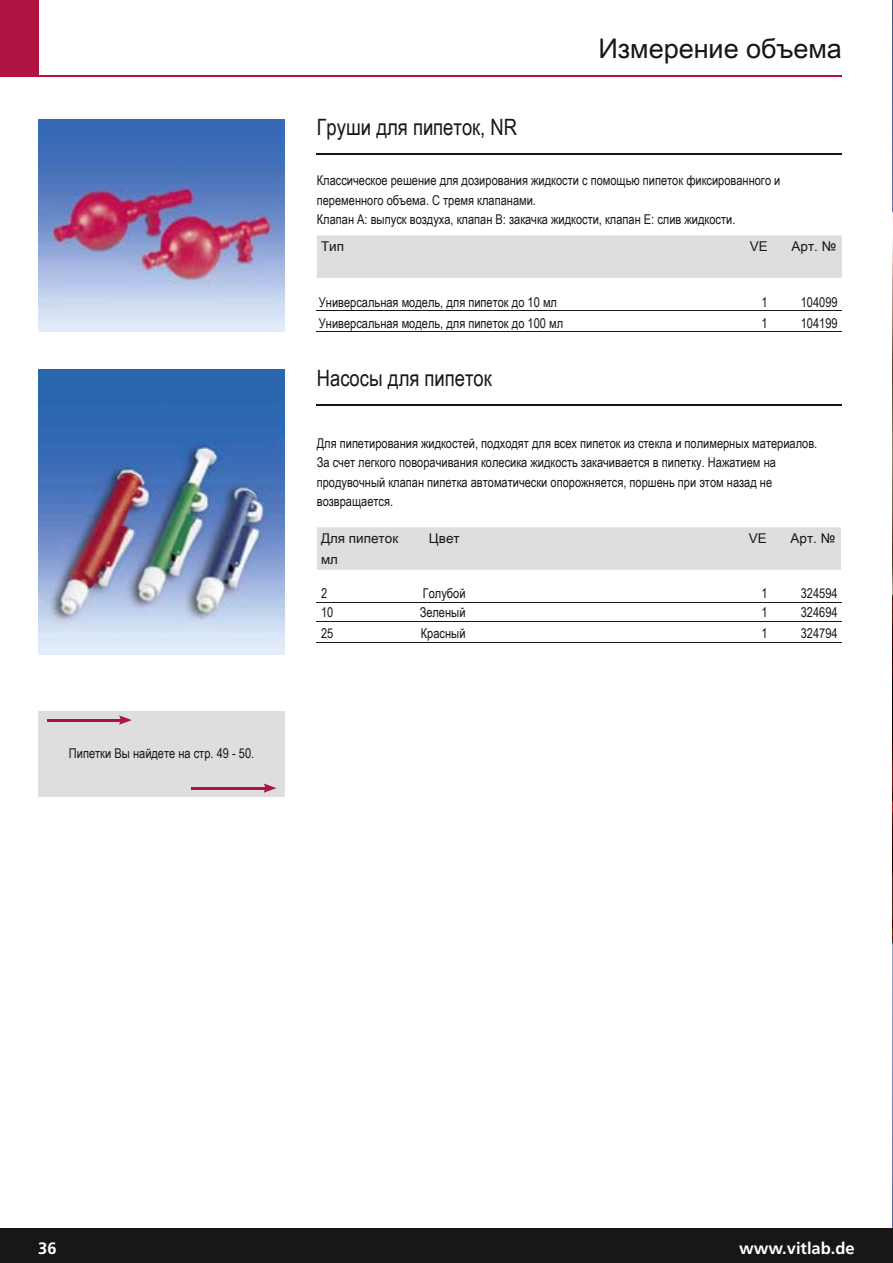
<style>
.page{position:relative;width:893px;height:1263px;background:#fff}
.page>*{position:absolute;margin:0;border:0;box-sizing:border-box;transform-origin:0 0}
.t1{font:27px "Arial Unicode MS";color:#181715}
.t2{font:22.5px "Arial Narrow";color:#181715}
.t3{font:700 16.5px "Frutiger LT Std";color:#fff}
.t4{font:13.5px/19.5px "Arial Narrow";color:#181715}
.t5{font:13.5px/21px "Arial Unicode MS";color:#181715}
</style>
<div class="page">
<img style="left:38px;top:119px;width:247px;height:213px">
<img style="left:38px;top:370px;width:247px;height:285px">
<div style="left:38px;top:711px;width:247px;height:86px;background:#dedede"></div>
<hr style="left:47px;top:719px;width:76px;height:2px;background:#b01242">
<svg style="left:119px;top:715px;width:13px;height:10px"></svg>
<hr style="left:191px;top:787px;width:76px;height:2px;background:#b01242">
<svg style="left:263px;top:783px;width:13px;height:10px"></svg>
<hr style="left:38px;top:75px;width:804px;height:2px;background:#b01242">
<div style="left:0;top:0;width:38px;height:77px;background:#b01242"></div>
<div style="left:0;top:1229px;width:893px;height:34px;background:#181715"></div>
<hr style="left:317px;top:153px;width:525px;height:1px;background:#181715">
<hr style="left:317px;top:311px;width:525px;height:1px;background:#181715">
<hr style="left:317px;top:332px;width:525px;height:1px;background:#181715">
<hr style="left:317px;top:404px;width:525px;height:1px;background:#181715">
<hr style="left:317px;top:603px;width:525px;height:1px;background:#181715">
<hr style="left:317px;top:621px;width:525px;height:1px;background:#181715">
<hr style="left:317px;top:642px;width:525px;height:1px;background:#181715">
<div style="left:317px;top:527px;width:524px;height:43px;background:#dedede"></div>
<div style="left:317px;top:235px;width:525px;height:43px;background:#dedede"></div>
<h1 class="t1" style="left:598px;top:28px;width:245px">Измерение объема</h1>
<h2 class="t2" style="left:317px;top:111px;width:202px">Груши для пипеток, NR</h2>
<p class="t4" style="left:317px;top:170px;width:465px">Классическое решение для дозирования жидкости с помощью пипеток фиксированного и переменного объема. С тремя клапанами.<br>Клапан А: выпуск воздуха, клапан В: закачка жидкости, клапан Е: слив жидкости.</p>
<p class="t5" style="left:321px;top:236px;width:25px">Тип</p>
<p class="t5" style="left:750px;top:236px;width:20px">VE</p>
<p class="t5" style="left:791px;top:236px;width:46px">Арт. №</p>
<p class="t4" style="left:319px;top:291px;width:240px">Универсальная модель, для пипеток до 10 мл</p>
<p class="t4" style="left:761px;top:291px;width:8px">1</p>
<p class="t4" style="left:801px;top:291px;width:38px">104099</p>
<p class="t4" style="left:319px;top:312px;width:246px">Универсальная модель, для пипеток до 100 мл</p>
<p class="t4" style="left:761px;top:312px;width:8px">1</p>
<p class="t4" style="left:801px;top:312px;width:38px">104199</p>
<h2 class="t2" style="left:317px;top:362px;width:177px">Насосы для пипеток</h2>
<p class="t4" style="left:317px;top:433px;width:502px">Для пипетирования жидкостей, подходят для всех пипеток из стекла и полимерных материалов.<br>За счет легкого поворачивания колесика жидкость закачивается в пипетку. Нажатием на продувочный клапан пипетка автоматически опорожняется, поршень при этом назад не возвращается.</p>
<p class="t5" style="left:321px;top:528px;width:79px">Для пипеток мл</p>
<p class="t5" style="left:429px;top:528px;width:32px">Цвет</p>
<p class="t5" style="left:749px;top:528px;width:20px">VE</p>
<p class="t5" style="left:790px;top:528px;width:46px">Арт. №</p>
<p class="t4" style="left:69px;top:743px;width:187px">Пипетки Вы найдете на стр. 49 - 50.</p>
<p class="t4" style="left:321px;top:583px;width:8px">2</p>
<p class="t4" style="left:423px;top:583px;width:44px">Голубой</p>
<p class="t4" style="left:761px;top:583px;width:8px">1</p>
<p class="t4" style="left:801px;top:583px;width:38px">324594</p>
<p class="t4" style="left:321px;top:602px;width:14px">10</p>
<p class="t4" style="left:420px;top:602px;width:47px">Зеленый</p>
<p class="t4" style="left:761px;top:602px;width:8px">1</p>
<p class="t4" style="left:801px;top:602px;width:38px">324694</p>
<p class="t4" style="left:321px;top:623px;width:14px">25</p>
<p class="t4" style="left:421px;top:623px;width:46px">Красный</p>
<p class="t4" style="left:761px;top:623px;width:8px">1</p>
<p class="t4" style="left:801px;top:623px;width:38px">324794</p>
<p class="t3" style="left:38px;top:1239px;width:20px">36</p>
<p class="t3" style="left:739px;top:1239px;width:117px">www.vitlab.de</p>
</div>
